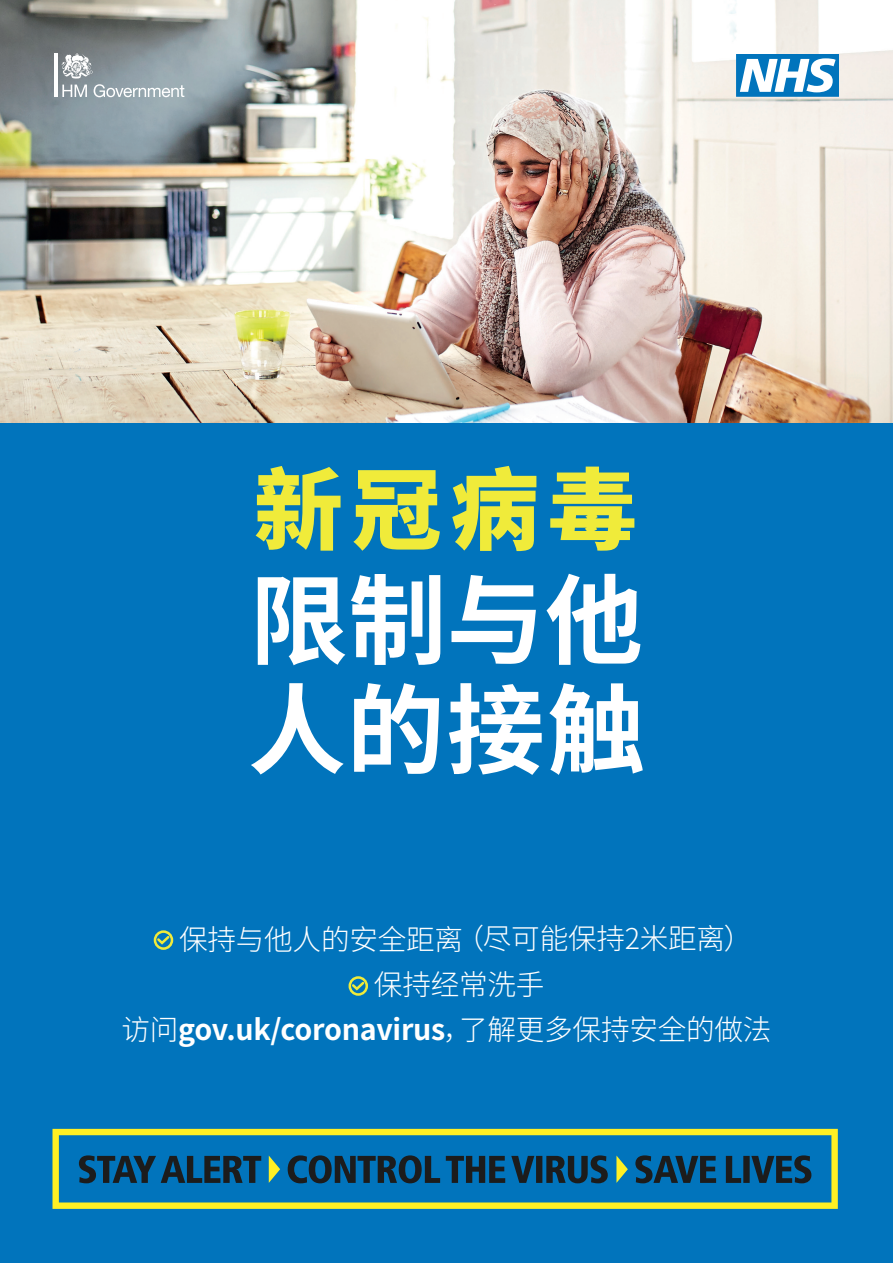
<style>
.page{position:relative;width:893px;height:1263px;background:#fff}
.page>*{position:absolute;margin:0;border:0;box-sizing:border-box;transform-origin:0 0}
.t1{font:700 98.1px/109.6px "Noto Sans CJ Ksc";letter-spacing:.005em;color:#fff}
.t2{font:900 88.95px "Noto Sans CJ Ksc";color:#f0eb3a}
.t3{font:700 28.65px "Noto Sans CJ Ksc";letter-spacing:-.01em;color:#fff}
.t4{font:300 28.65px "Noto Sans CJ Ksc";letter-spacing:-.01em;color:#fff}
.s1{font-weight:300}
</style>
<div class="page">
<img style="left:0;top:0;width:893px;height:423px">
<div style="left:0;top:423px;width:893px;height:840px;background:#0174bc"></div>
<svg style="left:736px;top:54px;width:103px;height:43px"></svg>
<div style="left:154px;top:930px;width:19px;height:20px;border:3px solid #f0eb3a;border-radius:50%"></div>
<svg style="left:155px;top:933px;width:17px;height:13px"></svg>
<div style="left:349px;top:976px;width:19px;height:20px;border:3px solid #f0eb3a;border-radius:50%"></div>
<svg style="left:350px;top:979px;width:17px;height:13px"></svg>
<hr style="left:54px;top:54px;width:3px;height:43px;background:#fff">
<svg style="left:61px;top:54px;width:123px;height:43px;background:#9da9af"></svg>
<svg style="left:52px;top:1129px;width:786px;height:80px"></svg>
<svg style="left:79px;top:1155px;width:732px;height:28px"></svg>
<p class="t2" style="left:254px;top:460px;width:384px">新冠病毒</p>
<p class="t1" style="left:248px;top:568px;width:399px">限制与他人的接触</p>
<p class="t4" style="left:179px;top:922px;width:575px">保持与他人的安全距离 （尽可能保持2米距离）</p>
<p class="t4" style="left:374px;top:968px;width:172px">保持经常洗手</p>
<p class="t3" style="left:121px;top:1014px;width:651px"><span class="s1">访问</span>gov.uk/coronavirus<span class="s1">，了解更多保持安全的做法</span></p>
</div>
